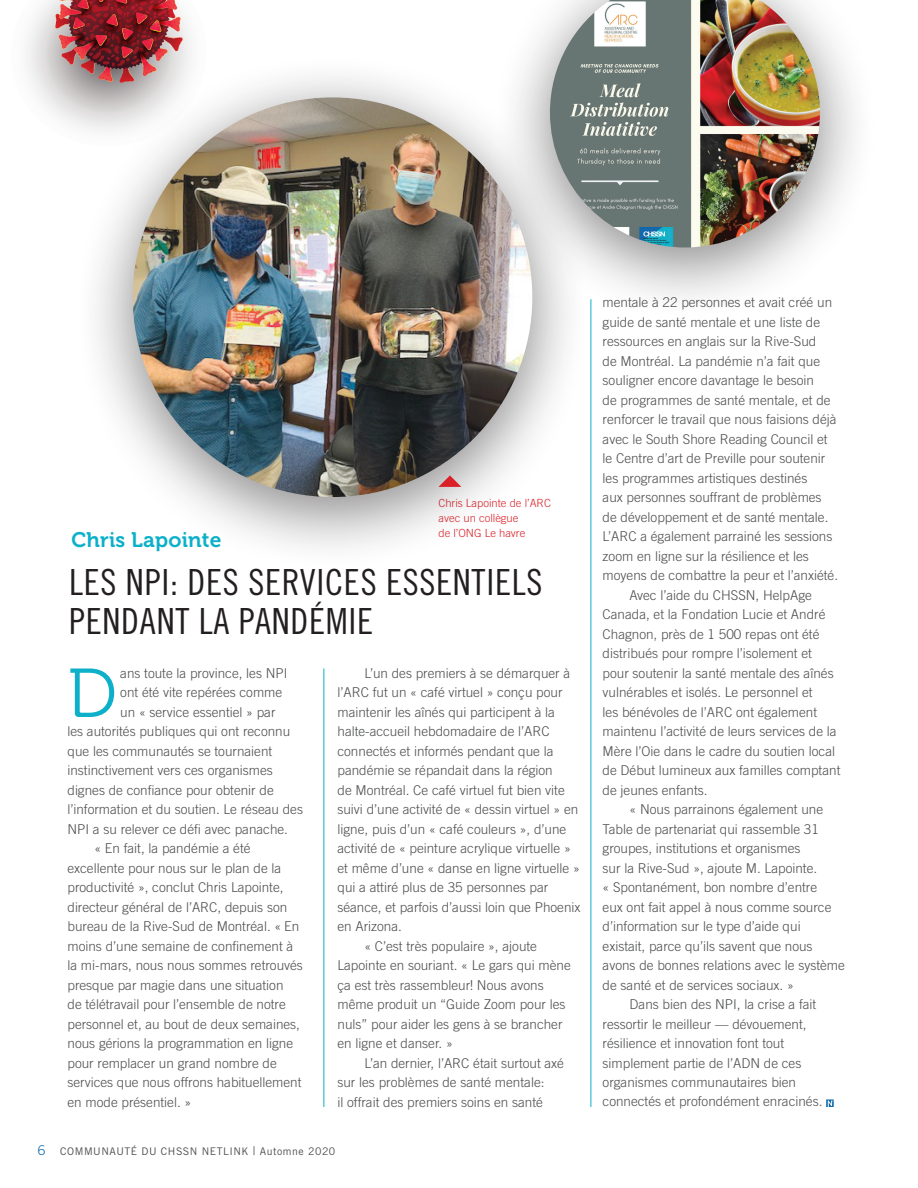
<style>
.page{position:relative;width:918px;height:1188px;background:#fff}
.page>*{position:absolute;margin:0;border:0;box-sizing:border-box;transform-origin:0 0}
.t1{font:69px "Museo 300";color:#0cb0c9}
.t2{font:36px/39px "Trade Gothic LT Cond Eighteen";letter-spacing:.02em;color:#231f20}
.t3{font:21px "Museo 700";letter-spacing:.01em;color:#0cb0c9}
.t4{font:300 13.5px "Trade Gothic LT";color:#4b4c4d}
.t5{font:300 11.25px/15px "Trade Gothic LT";color:#da2128}
.t6{font:10.5px "Trade Gothic LT";letter-spacing:.05em;color:#4b4c4d}
.s1{font-weight:300;font-size:13.5px;color:#0f6aab}
.s2{font-size:12px}
</style>
<div class="page">
<svg style="left:826px;top:1099px;width:8px;height:8px"></svg>
<svg style="left:26px;top:0;width:165px;height:125px"></svg>
<hr style="left:324px;top:669px;width:1px;height:438px;background:#0cb0c9">
<hr style="left:591px;top:299px;width:1px;height:808px;background:#0cb0c9">
<div style="left:74px;top:53px;width:517px;height:518px;background:#231f20;opacity:.5"></div>
<img style="left:133px;top:97px;width:399px;height:400px;border-radius:200px">
<div style="left:491px;top:0;width:388px;height:321px;background:#231f20;opacity:.5"></div>
<img style="left:550px;top:0;width:270px;height:248px">
<svg style="left:438px;top:475px;width:23px;height:12px"></svg>
<h3 class="t3" style="left:71px;top:528px;width:152px">Chris Lapointe</h3>
<p class="t5" style="left:438px;top:495px;width:114px">Chris Lapointe de l’ARC avec un collègue<br>de l’ONG Le havre</p>
<h2 class="t2" style="left:69px;top:563px;width:475px">LES NPI: DES SERVICES ESSENTIELS<br>PENDANT LA PANDÉMIE</h2>
<h1 class="t1" style="left:68px;top:656px;width:51px">D</h1>
<p class="t4" style="left:120px;top:665px;width:169px">ans toute la province, les NPI</p>
<p class="t4" style="left:120px;top:685px;width:163px">ont été vite repérées comme</p>
<p class="t4" style="left:120px;top:704px;width:157px">un « service essentiel » par</p>
<p class="t4" style="left:67px;top:724px;width:224px">les autorités publiques qui ont reconnu</p>
<p class="t4" style="left:67px;top:743px;width:206px">que les communautés se tournaient</p>
<p class="t4" style="left:67px;top:763px;width:207px">instinctivement vers ces organismes</p>
<p class="t4" style="left:67px;top:782px;width:208px">dignes de confiance pour obtenir de</p>
<p class="t4" style="left:67px;top:802px;width:237px">l’information et du soutien. Le réseau des</p>
<p class="t4" style="left:67px;top:821px;width:222px">NPI a su relever ce défi avec panache.</p>
<p class="t4" style="left:94px;top:841px;width:158px">« En fait, la pandémie a été</p>
<p class="t4" style="left:67px;top:860px;width:215px">excellente pour nous sur le plan de la</p>
<p class="t4" style="left:67px;top:880px;width:218px">productivité », conclut Chris Lapointe,</p>
<p class="t4" style="left:67px;top:899px;width:221px">directeur général de l’ARC, depuis son</p>
<p class="t4" style="left:67px;top:919px;width:233px">bureau de la Rive-Sud de Montréal. « En</p>
<p class="t4" style="left:67px;top:938px;width:227px">moins d’une semaine de confinement à</p>
<p class="t4" style="left:67px;top:958px;width:237px">la mi-mars, nous nous sommes retrouvés</p>
<p class="t4" style="left:67px;top:977px;width:218px">presque par magie dans une situation</p>
<p class="t4" style="left:67px;top:997px;width:220px">de télétravail pour l’ensemble de notre</p>
<p class="t4" style="left:67px;top:1016px;width:234px">personnel et, au bout de deux semaines,</p>
<p class="t4" style="left:67px;top:1036px;width:227px">nous gérions la programmation en ligne</p>
<p class="t4" style="left:67px;top:1055px;width:211px">pour remplacer un grand nombre de</p>
<p class="t4" style="left:67px;top:1075px;width:236px">services que nous offrons habituellement</p>
<p class="t4" style="left:67px;top:1094px;width:125px">en mode présentiel. »</p>
<p class="t4" style="left:364px;top:665px;width:207px">L’un des premiers à se démarquer à</p>
<p class="t4" style="left:337px;top:685px;width:227px">l’ARC fut un « café virtuel » conçu pour</p>
<p class="t4" style="left:337px;top:704px;width:219px">maintenir les aînés qui participent à la</p>
<p class="t4" style="left:337px;top:724px;width:214px">halte-accueil hebdomadaire de l’ARC</p>
<p class="t4" style="left:337px;top:743px;width:218px">connectés et informés pendant que la</p>
<p class="t4" style="left:337px;top:763px;width:217px">pandémie se répandait dans la région</p>
<p class="t4" style="left:337px;top:782px;width:229px">de Montréal. Ce café virtuel fut bien vite</p>
<p class="t4" style="left:337px;top:802px;width:242px">suivi d’une activité de « dessin virtuel » en</p>
<p class="t4" style="left:337px;top:821px;width:230px">ligne, puis d’un « café couleurs », d’une</p>
<p class="t4" style="left:337px;top:840px;width:235px">activité de « peinture acrylique virtuelle »</p>
<p class="t4" style="left:337px;top:860px;width:244px">et même d’une « danse en ligne virtuelle »</p>
<p class="t4" style="left:337px;top:879px;width:212px">qui a attiré plus de 35 personnes par</p>
<p class="t4" style="left:337px;top:899px;width:245px">séance, et parfois d’aussi loin que Phoenix</p>
<p class="t4" style="left:337px;top:918px;width:66px">en Arizona.</p>
<p class="t4" style="left:364px;top:938px;width:174px">« C’est très populaire », ajoute</p>
<p class="t4" style="left:337px;top:957px;width:235px">Lapointe en souriant. « Le gars qui mène</p>
<p class="t4" style="left:337px;top:977px;width:208px">ça est très rassembleur! Nous avons</p>
<p class="t4" style="left:337px;top:996px;width:230px">même produit un “Guide Zoom pour les</p>
<p class="t4" style="left:337px;top:1016px;width:227px">nuls” pour aider les gens à se brancher</p>
<p class="t4" style="left:337px;top:1035px;width:117px">en ligne et danser. »</p>
<p class="t4" style="left:364px;top:1055px;width:201px">L’an dernier, l’ARC était surtout axé</p>
<p class="t4" style="left:337px;top:1074px;width:209px">sur les problèmes de santé mentale:</p>
<p class="t4" style="left:337px;top:1094px;width:207px">il offrait des premiers soins en santé</p>
<p class="t6" style="left:38px;top:1145px;width:299px"><span class="s1">6</span> COMMUNAUTÉ DU CHSSN NETLINK <span class="s2">|</span> Automne 2020</p>
<p class="t4" style="left:603px;top:294px;width:231px">mentale à 22 personnes et avait créé un</p>
<p class="t4" style="left:603px;top:314px;width:219px">guide de santé mentale et une liste de</p>
<p class="t4" style="left:603px;top:333px;width:215px">ressources en anglais sur la Rive-Sud</p>
<p class="t4" style="left:603px;top:353px;width:219px">de Montréal. La pandémie n’a fait que</p>
<p class="t4" style="left:603px;top:372px;width:213px">souligner encore davantage le besoin</p>
<p class="t4" style="left:603px;top:392px;width:230px">de programmes de santé mentale, et de</p>
<p class="t4" style="left:603px;top:411px;width:236px">renforcer le travail que nous faisions déjà</p>
<p class="t4" style="left:603px;top:431px;width:227px">avec le South Shore Reading Council et</p>
<p class="t4" style="left:603px;top:450px;width:224px">le Centre d’art de Preville pour soutenir</p>
<p class="t4" style="left:603px;top:470px;width:206px">les programmes artistiques destinés</p>
<p class="t4" style="left:603px;top:489px;width:221px">aux personnes souffrant de problèmes</p>
<p class="t4" style="left:603px;top:509px;width:227px">de développement et de santé mentale.</p>
<p class="t4" style="left:603px;top:528px;width:231px">L’ARC a également parrainé les sessions</p>
<p class="t4" style="left:603px;top:548px;width:208px">zoom en ligne sur la résilience et les</p>
<p class="t4" style="left:603px;top:567px;width:237px">moyens de combattre la peur et l’anxiété.</p>
<p class="t4" style="left:630px;top:587px;width:184px">Avec l’aide du CHSSN, HelpAge</p>
<p class="t4" style="left:603px;top:606px;width:224px">Canada, et la Fondation Lucie et André</p>
<p class="t4" style="left:603px;top:626px;width:218px">Chagnon, près de 1 500 repas ont été</p>
<p class="t4" style="left:603px;top:645px;width:211px">distribués pour rompre l’isolement et</p>
<p class="t4" style="left:603px;top:665px;width:233px">pour soutenir la santé mentale des aînés</p>
<p class="t4" style="left:603px;top:684px;width:212px">vulnérables et isolés. Le personnel et</p>
<p class="t4" style="left:603px;top:704px;width:216px">les bénévoles de l’ARC ont également</p>
<p class="t4" style="left:603px;top:723px;width:235px">maintenu l’activité de leurs services de la</p>
<p class="t4" style="left:603px;top:743px;width:234px">Mère l’Oie dans le cadre du soutien local</p>
<p class="t4" style="left:603px;top:762px;width:239px">de Début lumineux aux familles comptant</p>
<p class="t4" style="left:603px;top:782px;width:107px">de jeunes enfants.</p>
<p class="t4" style="left:630px;top:801px;width:195px">« Nous parrainons également une</p>
<p class="t4" style="left:603px;top:821px;width:218px">Table de partenariat qui rassemble 31</p>
<p class="t4" style="left:603px;top:840px;width:200px">groupes, institutions et organismes</p>
<p class="t4" style="left:603px;top:860px;width:216px">sur la Rive-Sud », ajoute M. Lapointe.</p>
<p class="t4" style="left:603px;top:879px;width:216px">« Spontanément, bon nombre d’entre</p>
<p class="t4" style="left:603px;top:899px;width:230px">eux ont fait appel à nous comme source</p>
<p class="t4" style="left:603px;top:918px;width:200px">d’information sur le type d’aide qui</p>
<p class="t4" style="left:603px;top:938px;width:212px">existait, parce qu’ils savent que nous</p>
<p class="t4" style="left:603px;top:957px;width:244px">avons de bonnes relations avec le système</p>
<p class="t4" style="left:603px;top:977px;width:193px">de santé et de services sociaux. »</p>
<p class="t4" style="left:630px;top:996px;width:188px">Dans bien des NPI, la crise a fait</p>
<p class="t4" style="left:603px;top:1016px;width:205px">ressortir le meilleur — dévouement,</p>
<p class="t4" style="left:603px;top:1035px;width:183px">résilience et innovation font tout</p>
<p class="t4" style="left:603px;top:1055px;width:200px">simplement partie de l’ADN de ces</p>
<p class="t4" style="left:603px;top:1074px;width:195px">organismes communautaires bien</p>
<p class="t4" style="left:603px;top:1094px;width:221px">connectés et profondément enracinés.</p>
</div>
